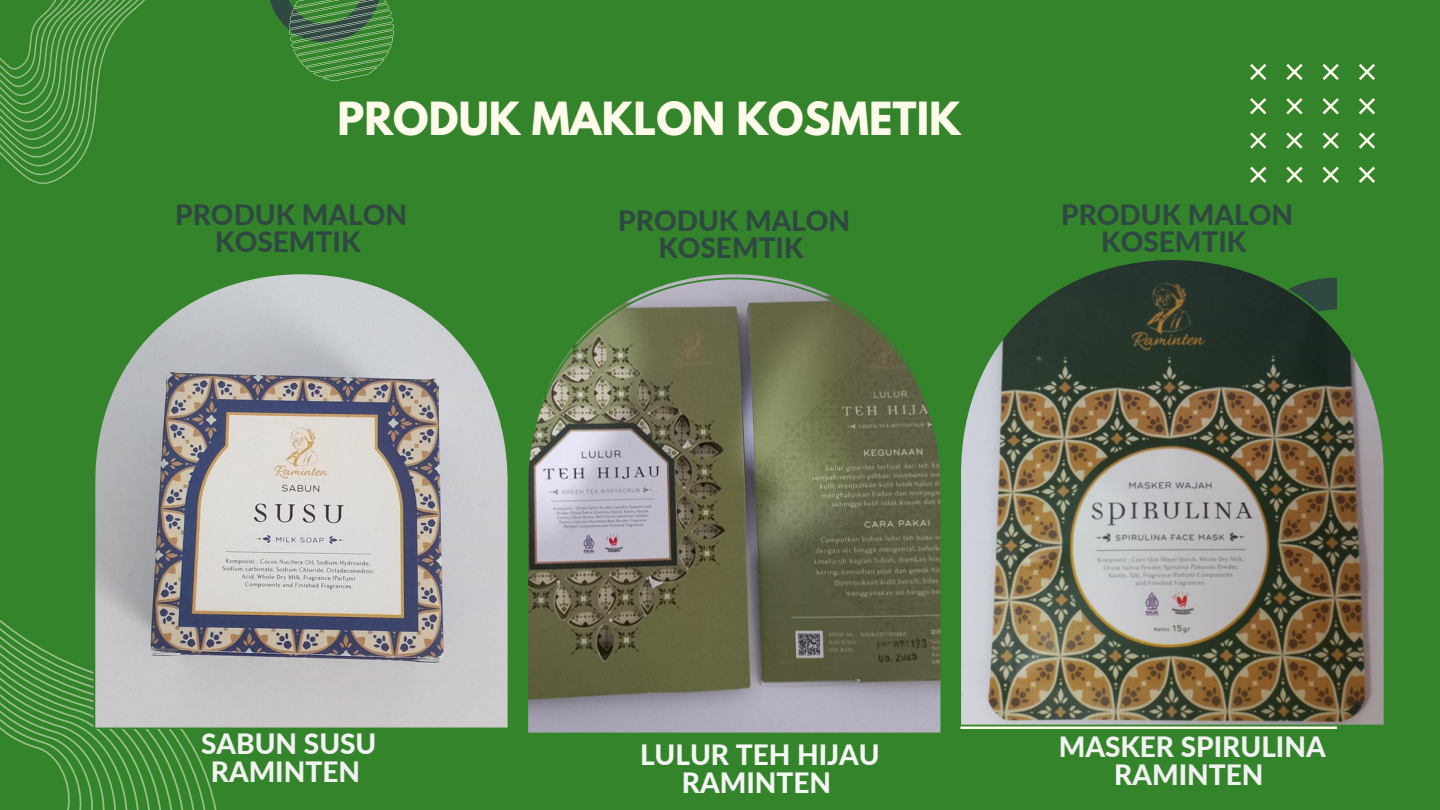
<style>
.page{position:relative;width:1440px;height:810px;background:#34842c}
.page>*{position:absolute;margin:0;border:0;box-sizing:border-box;transform-origin:0 0}
.t1{font:700 40.5px "League Spartan";color:#fffbeb}
.t2{font:800 28px/27.8px "Lato";color:#2f4942;text-align:center}
.t3{font:800 28px/27.8px "Lato";color:#f2f2f2;text-align:center}
.t4{font:800 28px/27.8px "Lato";color:#f4f7f4;text-align:center}
</style>
<div class="page">
<svg style="left:0;top:620px;width:217px;height:190px"></svg>
<svg style="left:0;top:0;width:145px;height:184px"></svg>
<svg style="left:270px;top:0;width:124px;height:81px"></svg>
<svg style="left:1250px;top:64px;width:125px;height:119px"></svg>
<svg style="left:93px;top:274px;width:415px;height:455px;background:#a8aea6"></svg>
<img style="left:960px;top:260px;width:424px;height:467px">
<svg style="left:528px;top:278px;width:413px;height:455px;background:#727860"></svg>
<p class="t1" style="left:337px;top:98px;width:625px">PRODUK MAKLON KOSMETIK</p>
<p class="t2" style="left:175px;top:200px;width:233px">PRODUK MALON<br>KOSEMTIK</p>
<p class="t2" style="left:618px;top:206px;width:233px">PRODUK MALON<br>KOSEMTIK</p>
<p class="t2" style="left:1061px;top:200px;width:233px">PRODUK MALON<br>KOSEMTIK</p>
<p class="t3" style="left:201px;top:729px;width:177px">SABUN SUSU<br>RAMINTEN</p>
<p class="t4" style="left:640px;top:740px;width:241px">LULUR TEH HIJAU<br>RAMINTEN</p>
<p class="t3" style="left:1059px;top:732px;width:269px">MASKER SPIRULINA<br>RAMINTEN</p>
</div>
